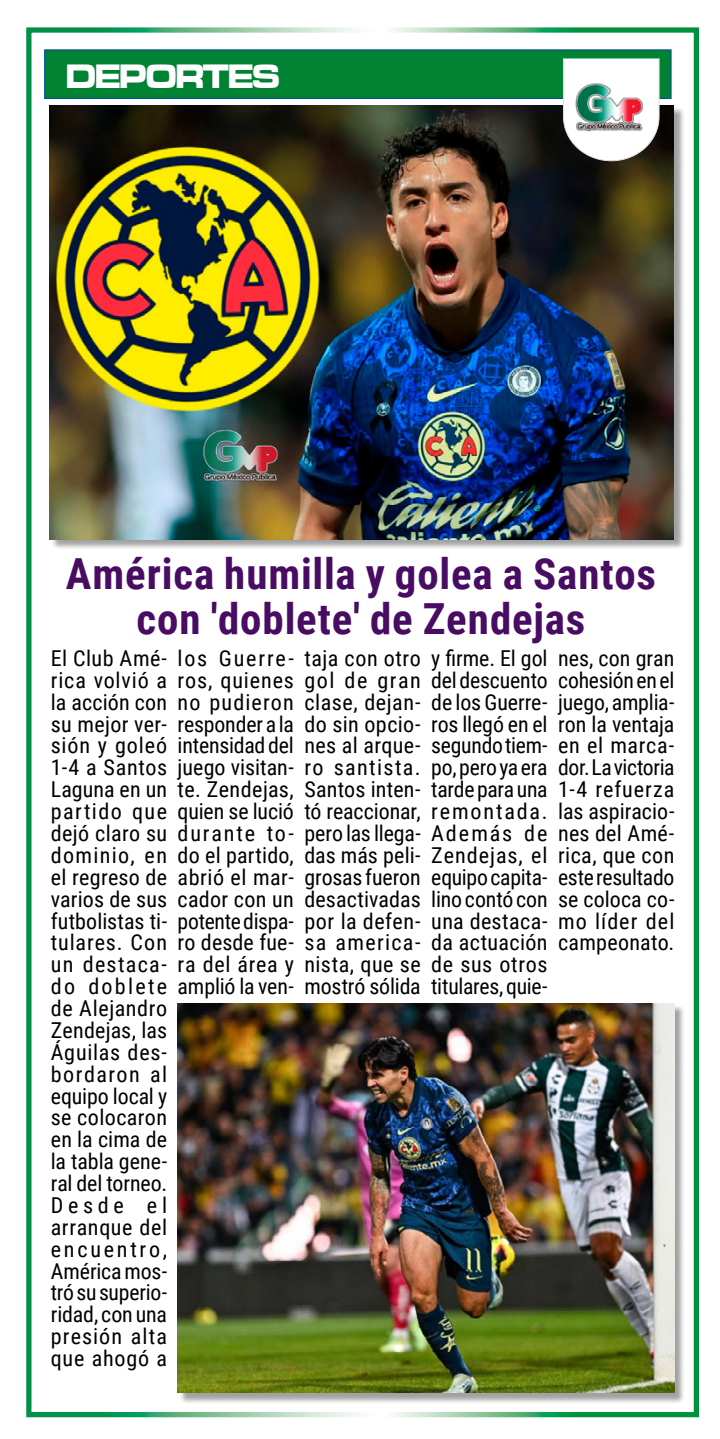
<style>
.page{position:relative;width:720px;height:1439px;background:#fff}
.page>*{position:absolute;margin:0;border:0;box-sizing:border-box;transform-origin:0 0}
.t1{font:700 42.88px/45.5px "Roboto Condensed";letter-spacing:.02em;color:#490c63;text-align:center}
.t2{font:35px "Microgramma D Bold Exte";letter-spacing:-.03em;color:#fff;scale:.9 1}
.t3{font:21.88px/21.9px "Roboto Condensed";letter-spacing:.01em;color:#000;text-align:justify}
</style>
<div class="page">
<div style="left:26px;top:27px;width:672px;height:1390px;border:5px solid #fff"></div>
<div style="left:51px;top:106px;width:633px;height:444px;background:#000;opacity:.37"></div>
<img style="left:50px;top:105px;width:623px;height:434px">
<div style="left:179px;top:1004px;width:506px;height:399px;background:#000;opacity:.37"></div>
<img style="left:177px;top:1003px;width:497px;height:389px">
<img style="left:187px;top:399px;width:110px;height:110px">
<div style="left:44px;top:49px;width:627px;height:50px;background:#008233;border:1px solid #00499a"></div>
<svg style="left:563px;top:58px;width:96px;height:103px"></svg>
<h2 class="t2" style="left:66px;top:53px;width:239px">DEPORTES</h2>
<h1 class="t1" style="left:66px;top:549px;width:591px">América humilla y golea a Santos con 'doblete' de Zendejas</h1>
<p class="t3" style="left:51px;top:646px;width:118px">El Club Amé&shy;rica volvió a la acción con su mejor ver&shy;sión y goleó 1-4 a Santos Laguna en un partido que dejó claro su dominio, en el regreso de varios de sus futbolistas ti&shy;tulares. Con un destaca&shy;do doblete de Alejandro Zendejas, las Águilas des&shy;bordaron al equipo local y se colocaron en la cima de la tabla gene&shy;ral del torneo.<br>Desde el arranque del encuentro, América mos&shy;tró su superio&shy;ridad, con una presión alta que ahogó a</p>
<p class="t3" style="left:177px;top:646px;width:118px">los Guerre&shy;ros, quienes no pudieron responder a la intensidad del juego visitan&shy;te. Zendejas, quien se lució durante to&shy;do el partido, abrió el mar&shy;cador con un potente dispa&shy;ro desde fue&shy;ra del área y amplió la ven-</p>
<p class="t3" style="left:304px;top:646px;width:118px">taja con otro gol de gran clase, dejan&shy;do sin opcio&shy;nes al arque&shy;ro santista.<br>Santos inten&shy;tó reaccionar, pero las llega&shy;das más peli&shy;grosas fueron desactivadas por la defen&shy;sa america&shy;nista, que se mostró sólida</p>
<p class="t3" style="left:431px;top:646px;width:118px">y firme. El gol del descuento de los Guerre&shy;ros llegó en el segundo tiem&shy;po, pero ya era tarde para una remontada.<br>Además de Zendejas, el equipo capita&shy;lino contó con una destaca&shy;da actuación de sus otros titulares, quie-</p>
<p class="t3" style="left:558px;top:646px;width:118px">nes, con gran cohesión en el juego, amplia&shy;ron la ventaja en el marca&shy;dor. La victoria 1-4 refuerza las aspiracio&shy;nes del Amé&shy;rica, que con este resultado se coloca co&shy;mo líder del campeonato.</p>
</div>
